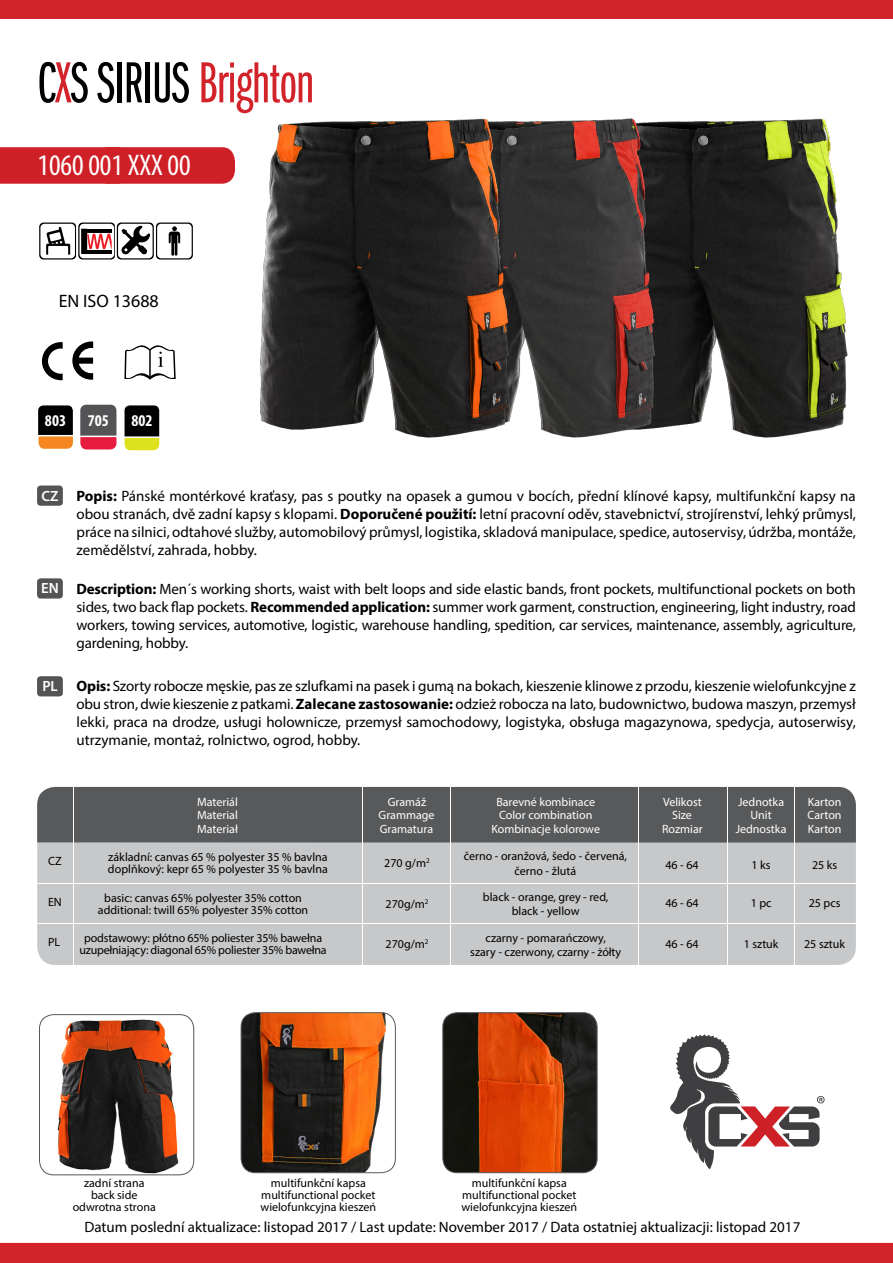
<style>
.page{position:relative;width:893px;height:1263px;background:#fff}
.page>*{position:absolute;margin:0;border:0;box-sizing:border-box;transform-origin:0 0}
.t1{font:60px "Franklin Got Itc DOT Boo Ext Com";letter-spacing:-.01em;color:#d2232a}
.t2{font:condensed 30px "Myriad Pro";color:#fff}
.t3{font:18px "Myriad Pro";color:#000}
.t4{font:700 condensed 16.5px "Myriad Pro";color:#fff}
.t5{font:15px/18px "Myriad Pro";color:#000;text-align:justify}
.t6{font:600 14.85px "Myriad Pro";color:#fff}
.t7{font:12px/12px "Myriad Pro";color:#000;text-align:center}
.t8{font:12px "Myriad Pro";color:#fff}
.t9{font:12px/12px "Myriad Pro";letter-spacing:-.02em;color:#000;text-align:center}
.s1{color:#000}
.s2{font-weight:700}
</style>
<div class="page">
<div style="left:0;top:147px;width:224px;height:37px;background:#cf2027"></div>
<img style="left:673px;top:118px;width:175px;height:320px">
<img style="left:527px;top:118px;width:146px;height:320px">
<img style="left:224px;top:118px;width:303px;height:320px">
<svg style="left:670px;top:1034px;width:155px;height:135px"></svg>
<div style="left:37px;top:485px;width:26px;height:21px;background:#545456;border-radius:3px"></div>
<div style="left:37px;top:578px;width:26px;height:21px;background:#545456;border-radius:3px"></div>
<div style="left:37px;top:676px;width:26px;height:20px;background:#545456;border-radius:3px"></div>
<div style="left:0;top:0;width:893px;height:19px;background:#d2232a"></div>
<div style="left:0;top:1243px;width:893px;height:20px;background:#d2232a"></div>
<svg style="left:39px;top:222px;width:154px;height:38px"></svg>
<svg style="left:124px;top:345px;width:52px;height:35px"></svg>
<svg style="left:42px;top:341px;width:51px;height:39px"></svg>
<div style="left:81px;top:405px;width:35px;height:44px;background:#545456;border-radius:5px"></div>
<div style="left:80px;top:405px;width:36px;height:44px;border:2px solid #545456;border-radius:5px"></div>
<div style="left:39px;top:406px;width:33px;height:42px;background:#000;border-radius:4px"></div>
<div style="left:38px;top:405px;width:35px;height:44px;border:2px solid #000;border-radius:4px"></div>
<div style="left:125px;top:406px;width:33px;height:42px;background:#000;border-radius:4px"></div>
<div style="left:125px;top:405px;width:34px;height:44px;border:2px solid #000;border-radius:4px"></div>
<svg style="left:38px;top:434px;width:122px;height:17px"></svg>
<img style="left:443px;top:1013px;width:154px;height:160px">
<div style="left:442px;top:1012px;width:156px;height:161px;border:1px solid #58595b;border-radius:14px"></div>
<img style="left:241px;top:1013px;width:154px;height:160px">
<div style="left:241px;top:1012px;width:155px;height:161px;border:1px solid #58595b;border-radius:14px"></div>
<img style="left:39px;top:1014px;width:155px;height:161px">
<div style="left:39px;top:1014px;width:155px;height:161px;border:1px solid #58595b;border-radius:14px"></div>
<div style="left:37px;top:787px;width:819px;height:178px;background:#c7c8ca;border-radius:18px"></div>
<div style="left:37px;top:787px;width:819px;height:55px;background:#58595b"></div>
<hr style="left:37px;top:923px;width:819px;height:1px;background:#fff">
<hr style="left:37px;top:883px;width:819px;height:1px;background:#fff">
<hr style="left:73px;top:787px;width:1px;height:178px;background:#fff">
<hr style="left:794px;top:787px;width:1px;height:178px;background:#fff">
<hr style="left:727px;top:787px;width:1px;height:178px;background:#fff">
<hr style="left:639px;top:787px;width:1px;height:178px;background:#fff">
<hr style="left:450px;top:787px;width:1px;height:178px;background:#fff">
<hr style="left:363px;top:787px;width:1px;height:178px;background:#fff">
<h1 class="t1" style="left:37px;top:51px;width:278px"><span class="s1">C</span>X<span class="s1">S SIRIUS</span> Brighton</h1>
<h2 class="t2" style="left:38px;top:147px;width:155px">1060 001 XXX 00</h2>
<p class="t3" style="left:59px;top:290px;width:102px">EN ISO 13688</p>
<p class="t4" style="left:45px;top:410px;width:23px">803</p>
<p class="t4" style="left:88px;top:410px;width:23px">705</p>
<p class="t4" style="left:131px;top:410px;width:23px">802</p>
<p class="t6" style="left:42px;top:486px;width:19px">CZ</p>
<p class="t6" style="left:41px;top:579px;width:19px">EN</p>
<p class="t6" style="left:42px;top:677px;width:17px">PL</p>
<p class="t5" style="left:77px;top:486px;width:781px"><span class="s2">Popis:</span> Pánské montérkové kraťasy, pas s poutky na opasek a gumou v bocích, přední klínové kapsy, multifunkční kapsy na obou stranách, dvě zadní kapsy s klopami. <span class="s2">Doporučené použití:</span> letní pracovní oděv, stavebnictví, strojírenství, lehký průmysl, práce na silnici, odtahové služby, automobilový průmysl, logistika, skladová manipulace, spedice, autoservisy, údržba, montáže, zemědělství, zahrada, hobby.</p>
<p class="t5" style="left:77px;top:579px;width:781px"><span class="s2">Description:</span> Men´s working shorts, waist with belt loops and side elastic bands, front pockets, multifunctional pockets on both sides, two back flap pockets. <span class="s2">Recommended application:</span> summer work garment, construction, engineering, light industry, road workers, towing services, automotive, logistic, warehouse handling, spedition, car services, maintenance, assembly, agriculture, gardening, hobby.</p>
<p class="t5" style="left:77px;top:677px;width:781px"><span class="s2">Opis:</span> Szorty robocze męskie, pas ze szlufkami na pasek i gumą na bokach, kieszenie klinowe z przodu, kieszenie wielofunkcyjne z obu stron, dwie kieszenie z patkami. <span class="s2">Zalecane zastosowanie:</span> odzież robocza na lato, budownictwo, budowa maszyn, przemysł lekki, praca na drodze, usługi holownicze, przemysł samochodowy, logistyka, obsługa magazynowa, spedycja, autoserwisy, utrzymanie, montaż, rolnictwo, ogrod, hobby.</p>
<p class="t8" style="left:197px;top:794px;width:42px">Materiál</p>
<p class="t8" style="left:388px;top:794px;width:40px">Gramáž</p>
<p class="t8" style="left:380px;top:821px;width:55px">Gramatura</p>
<p class="t8" style="left:197px;top:808px;width:42px">Material</p>
<p class="t8" style="left:379px;top:808px;width:57px">Grammage</p>
<p class="t8" style="left:197px;top:822px;width:42px">Materiał</p>
<p class="t7" style="left:108px;top:851px;width:221px;text-align:left">základní: canvas 65 % polyester 35 % bavlna doplňkový: kepr 65 % polyester 35 % bavlna</p>
<p class="t7" style="left:48px;top:855px;width:15px">CZ</p>
<p class="t7" style="left:384px;top:857px;width:47px">270 g/m<sup>2</sup></p>
<p class="t7" style="left:386px;top:898px;width:44px">270g/m<sup>2</sup></p>
<p class="t7" style="left:386px;top:938px;width:44px">270g/m<sup>2</sup></p>
<p class="t7" style="left:98px;top:892px;width:212px">basic: canvas 65% polyester 35% cotton additional: twill 65% polyester 35% cotton</p>
<p class="t9" style="left:80px;top:932px;width:249px">podstawowy: płótno 65% poliester 35% bawełna uzupełniający: diagonal 65% poliester 35% bawełna</p>
<p class="t7" style="left:48px;top:896px;width:15px">EN</p>
<p class="t7" style="left:48px;top:936px;width:14px">PL</p>
<p class="t8" style="left:496px;top:794px;width:100px">Barevné kombinace</p>
<p class="t8" style="left:491px;top:821px;width:110px">Kombinacje kolorowe</p>
<p class="t8" style="left:499px;top:808px;width:95px">Color combination</p>
<p class="t7" style="left:464px;top:849px;width:165px;line-height:14.4px">černo - oranžová, šedo - červená, černo - žlutá</p>
<p class="t7" style="left:483px;top:889px;width:127px;line-height:14.4px">black - orange, grey - red, black - yellow</p>
<p class="t7" style="left:470px;top:930px;width:152px;line-height:14.4px">czarny - pomarańczowy,<br>szary - czerwony, czarny - żółty</p>
<p class="t8" style="left:663px;top:794px;width:40px">Velikost</p>
<p class="t8" style="left:662px;top:821px;width:42px">Rozmiar</p>
<p class="t8" style="left:672px;top:808px;width:21px">Size</p>
<p class="t8" style="left:738px;top:794px;width:48px">Jednotka</p>
<p class="t8" style="left:736px;top:821px;width:52px">Jednostka</p>
<p class="t8" style="left:750px;top:808px;width:23px">Unit</p>
<p class="t8" style="left:808px;top:794px;width:35px">Karton</p>
<p class="t8" style="left:808px;top:821px;width:35px">Karton</p>
<p class="t8" style="left:808px;top:808px;width:36px">Carton</p>
<p class="t7" style="left:665px;top:859px;width:35px">46 - 64</p>
<p class="t7" style="left:752px;top:859px;width:21px">1 ks</p>
<p class="t7" style="left:812px;top:859px;width:27px">25 ks</p>
<p class="t7" style="left:665px;top:897px;width:35px">46 - 64</p>
<p class="t7" style="left:751px;top:897px;width:22px">1 pc</p>
<p class="t7" style="left:809px;top:897px;width:33px">25 pcs</p>
<p class="t7" style="left:665px;top:938px;width:35px">46 - 64</p>
<p class="t7" style="left:744px;top:938px;width:36px">1 sztuk</p>
<p class="t7" style="left:804px;top:938px;width:42px">25 sztuk</p>
<p class="t7" style="left:73px;top:1177px;width:85px">zadní strana back side odwrotna strona</p>
<p class="t7" style="left:260px;top:1177px;width:117px">multifunkční kapsa multifunctional pocket wielofunkcyjna kieszeń</p>
<p class="t7" style="left:461px;top:1177px;width:117px">multifunkční kapsa multifunctional pocket wielofunkcyjna kieszeń</p>
<p class="t5" style="left:84px;top:1218px;width:717px">Datum poslední aktualizace: listopad 2017 / Last update: November 2017 / Data ostatniej aktualizacji: listopad 2017</p>
</div>
